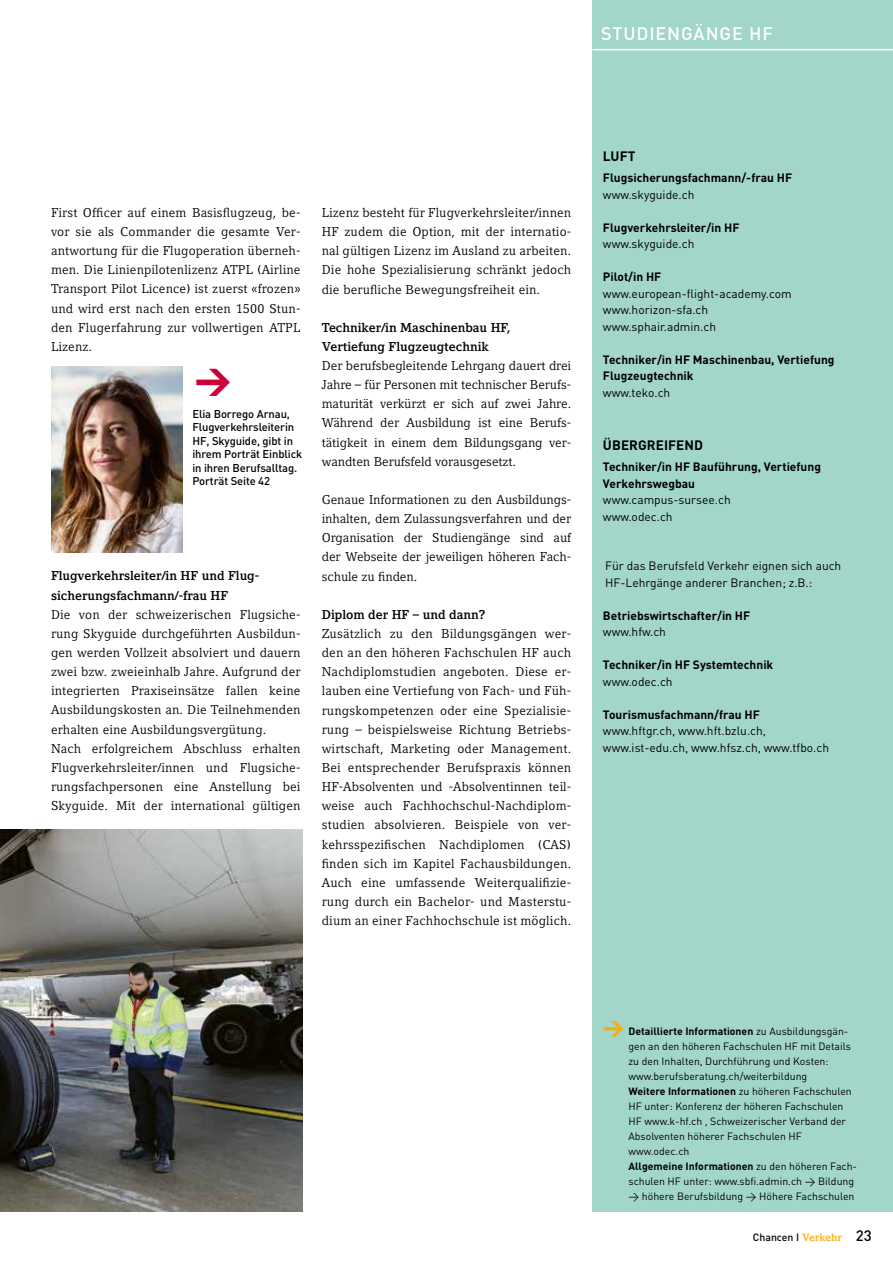
<style>
.page{position:relative;width:893px;height:1263px;background:#fff}
.page>*{position:absolute;margin:0;border:0;box-sizing:border-box;transform-origin:0 0}
.t1{font:900 36px "DIN";color:#cf0036}
.t2{font:500 18px "DIN";letter-spacing:.05em;color:#fff}
.t3{font:700 13.5px "DIN";letter-spacing:.005em;color:#000}
.t4{font:12.75px/19.2px "Compatil Letter LT";letter-spacing:.01em;color:#000;text-align:justify}
.t5{font:700 12.75px/19.2px "Compatil Letter LT";color:#000}
.t6{font:12px/16.5px "DIN";color:#000}
.t7{font:700 12px/16.5px "DIN";color:#000}
.t8{font:500 11.25px/13.5px "DIN";letter-spacing:-.01em;color:#000}
.t9{font:10.5px/15px "DIN";color:#000}
.t10{font:500 10.5px "DIN";color:#000}
.s1{font-weight:900;font-size:21px;color:#f7ad11}
.s2{font-weight:700}
.s3{font-family:"Compatil Letter LT";font-weight:700;color:#f7ad11}
.s4{font-size:15px}
</style>
<div class="page">
<div style="left:592px;top:0;width:301px;height:1212px;background:#a2d6cb"></div>
<hr style="left:592px;top:49px;width:301px;height:1px;background:#fff">
<img style="left:51px;top:367px;width:132px;height:186px">
<img style="left:0;top:829px;width:303px;height:383px">
<h2 class="t2" style="left:601px;top:22px;width:173px">STUDIENGÄNGE HF</h2>
<p class="t4" style="left:51px;top:203px;width:251px">First Officer auf einem Basisflugzeug, be&shy;vor sie als Commander die gesamte Ver&shy;antwortung für die Flugoperation überneh&shy;men. Die Linienpilotenlizenz ATPL (Airline Transport Pilot Licence) ist zuerst «frozen» und wird erst nach den ersten 1500 Stun&shy;den Flugerfahrung zur vollwertigen ATPL Lizenz.</p>
<h1 class="t1" style="left:195px;top:356px;width:38px">&gt;</h1>
<p class="t8" style="left:192px;top:407px;width:111px">Elia Borrego Arnau,<br>Flugverkehrsleiterin<br>HF, Skyguide, gibt in ihrem Porträt Einblick in ihren Berufsalltag.<br>Porträt Seite 42</p>
<p class="t5" style="left:51px;top:566px;width:209px">Flugverkehrsleiter/in HF und Flug&shy;sicherungsfachmann/-frau HF</p>
<p class="t4" style="left:51px;top:605px;width:251px;text-align:left">Die von der schweizerischen Flugsiche&shy;rung Skyguide durchgeführten Ausbildun&shy;gen werden Vollzeit absolviert und dauern zwei bzw. zweieinhalb Jahre. Aufgrund der integrierten Praxiseinsätze fallen keine Ausbildungskosten an. Die Teilnehmenden erhalten eine Ausbildungsvergütung.<br>Nach erfolgreichem Abschluss erhalten Flugverkehrsleiter/innen und Flugsiche&shy;rungsfachpersonen eine Anstellung bei Skyguide. Mit der international gültigen</p>
<p class="t4" style="left:322px;top:203px;width:251px">Lizenz besteht für Flugverkehrsleiter/innen HF zudem die Option, mit der internatio&shy;nal gültigen Lizenz im Ausland zu arbeiten.<br>Die hohe Spezialisierung schränkt jedoch die berufliche Bewegungsfreiheit ein.</p>
<p class="t5" style="left:322px;top:318px;width:190px">Techniker/in Maschinenbau HF,<br>Vertiefung Flugzeugtechnik</p>
<p class="t4" style="left:322px;top:356px;width:251px">Der berufsbegleitende Lehrgang dauert drei Jahre – für Personen mit technischer Berufs&shy;maturität verkürzt er sich auf zwei Jahre.<br>Während der Ausbildung ist eine Berufs&shy;tätigkeit in einem dem Bildungsgang ver&shy;wandten Berufsfeld vorausgesetzt.</p>
<p class="t4" style="left:322px;top:490px;width:251px">Genaue Informationen zu den Ausbildungs&shy;inhalten, dem Zulassungsverfahren und der Organisation der Studiengänge sind auf der Webseite der jeweiligen höheren Fach&shy;schule zu finden.</p>
<p class="t5" style="left:322px;top:605px;width:165px">Diplom der HF – und dann?</p>
<p class="t4" style="left:322px;top:624px;width:251px;text-align:left">Zusätzlich zu den Bildungsgängen wer&shy;den an den höheren Fachschulen HF auch Nachdiplomstudien angeboten. Diese er&shy;lauben eine Vertiefung von Fach- und Füh-- rungskompetenzen oder eine Spezialisie&shy;rung – beispielsweise Richtung Betriebs&shy;wirtschaft, Marketing oder Management.<br>Bei entsprechender Berufspraxis können HF-Absolventen und -Absolventinnen teil&shy;weise auch Fachhochschul-Nachdiplom&shy;studien absolvieren. Beispiele von ver&shy;kehrsspezifischen Nachdiplomen (CAS) finden sich im Kapitel Fachausbildungen.<br>Auch eine umfassende Weiterqualifizie&shy;rung durch ein Bachelor- und Masterstu&shy;dium an einer Fachhochschule ist möglich.</p>
<p class="t3" style="left:603px;top:148px;width:34px">LUFT</p>
<p class="t7" style="left:603px;top:169px;width:191px">Flugsicherungsfachmann/-frau HF</p>
<p class="t6" style="left:603px;top:186px;width:93px">www.skyguide.ch</p>
<p class="t7" style="left:603px;top:218px;width:138px">Flugverkehrsleiter/in HF</p>
<p class="t6" style="left:603px;top:235px;width:93px">www.skyguide.ch</p>
<p class="t7" style="left:603px;top:268px;width:60px">Pilot/in HF</p>
<p class="t6" style="left:603px;top:285px;width:190px">www.european-flight-academy.com www.horizon-sfa.ch www.sphair.admin.ch</p>
<p class="t7" style="left:603px;top:350px;width:233px">Techniker/in HF Maschinenbau, Vertiefung<br>Flugzeugtechnik</p>
<p class="t6" style="left:603px;top:384px;width:69px">www.teko.ch</p>
<p class="t3" style="left:603px;top:437px;width:102px">ÜBERGREIFEND</p>
<p class="t7" style="left:603px;top:458px;width:220px">Techniker/in HF Bauführung, Vertiefung<br>Verkehrswegbau</p>
<p class="t6" style="left:603px;top:491px;width:129px">www.campus-sursee.ch www.odec.ch</p>
<p class="t6" style="left:605px;top:557px;width:238px">Für das Berufsfeld Verkehr eignen sich auch<br>HF-Lehrgänge anderer Branchen; z.B.:</p>
<p class="t7" style="left:603px;top:606px;width:149px">Betriebswirtschafter/in HF</p>
<p class="t6" style="left:603px;top:623px;width:65px">www.hfw.ch</p>
<p class="t7" style="left:603px;top:656px;width:172px">Techniker/in HF Systemtechnik</p>
<p class="t6" style="left:603px;top:673px;width:71px">www.odec.ch</p>
<p class="t7" style="left:603px;top:705px;width:158px">Tourismusfachmann/frau HF</p>
<p class="t6" style="left:603px;top:722px;width:228px">www.hftgr.ch, www.hft.bzlu.ch, www.ist-edu.ch, www.hfsz.ch, www.tfbo.ch</p>
<p class="t9" style="left:628px;top:1024px;width:230px;text-indent:-26px"><span class="s1">&gt;</span> <span class="s2">Detaillierte Informationen</span> zu Ausbildungsgän&shy;gen an den höheren Fachschulen HF mit Details zu den Inhalten, Durchführung und Kosten: www.berufsberatung.ch/weiterbildung<br><span class="s2">Weitere Informationen</span> zu höheren Fachschulen HF unter: Konferenz der höheren Fachschulen HF www.k-hf.ch , Schweizerischer Verband der Absolventen höherer Fachschulen HF www.odec.ch<br><span class="s2">Allgemeine Informationen</span> zu den höheren Fach&shy;schulen HF unter: www.sbfi.admin.ch &gt; Bildung &gt; höhere Berufsbildung &gt; Höhere Fachschulen</p>
<p class="t10" style="left:753px;top:1230px;width:120px">Chancen I <span class="s3">Verkehr</span> <span class="s4">23</span></p>
</div>
